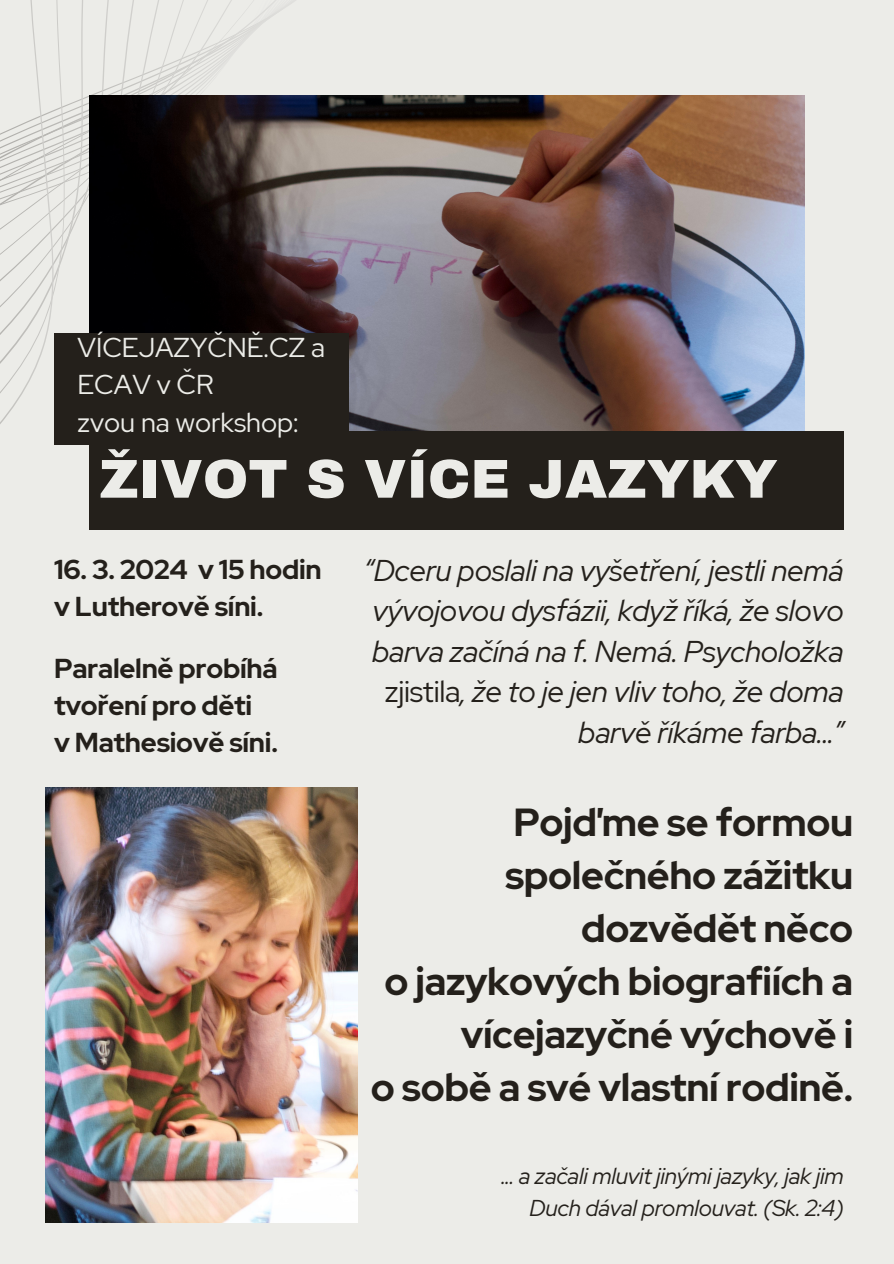
<style>
.page{position:relative;width:894px;height:1264px;background:#fff}
.page>*{position:absolute;margin:0;border:0;box-sizing:border-box;transform-origin:0 0}
.t1{font:900 54.75px "Archivo";color:#ecece8}
.t2{font:700 39px/52.8px "Red Hat Display";letter-spacing:-.01em;color:#24201b;text-align:right}
.t3{font:italic 30px/40.5px "Red Hat Display";letter-spacing:-.01em;color:#24201b;text-align:right}
.t4{font:700 27.3px/37.2px "Red Hat Display";letter-spacing:-.01em;color:#24201b}
.t5{font:27.15px/37.2px "Red Hat Display";color:#ecece8}
.t6{font:italic 22.95px/31.5px "Red Hat Display";letter-spacing:-.01em;color:#24201b;text-align:right}
.s1{font-style:normal}
</style>
<div class="page">
<div style="left:0;top:0;width:893px;height:1263px;background:#ecece8"></div>
<svg style="left:195px;top:0;width:33px;height:96px"></svg>
<svg style="left:160px;top:0;width:35px;height:96px"></svg>
<svg style="left:0;top:0;width:160px;height:445px"></svg>
<img style="left:89px;top:96px;width:715px;height:335px">
<img style="left:46px;top:787px;width:311px;height:435px">
<div style="left:54px;top:333px;width:295px;height:111px;background:#24201b"></div>
<div style="left:89px;top:431px;width:754px;height:98px;background:#24201b"></div>
<p class="t5" style="left:77px;top:329px;width:249px">VÍCEJAZYČNĚ.CZ a<br>ECAV v ČR</p>
<p class="t5" style="left:77px;top:403px;width:222px">zvou na workshop:</p>
<p class="t1" style="left:99px;top:449px;width:679px">ŽIVOT S VÍCE JAZYKY</p>
<p class="t4" style="left:54px;top:550px;width:269px">16. 3. 2024 v 15 hodin</p>
<p class="t4" style="left:54px;top:587px;width:211px">v Lutherově síni.</p>
<p class="t4" style="left:54px;top:649px;width:225px">Paralelně probíhá tvoření pro děti</p>
<p class="t4" style="left:54px;top:723px;width:225px">v Mathesiově síni.</p>
<p class="t3" style="left:364px;top:549px;width:481px">“Dceru poslali na vyšetření, jestli nemá vývojovou dysfázii, když říká, že slovo barva začíná na f. Nemá. Psycholožka <span class="s1">zjistila</span>, že to je jen vliv toho, že doma barvě říkáme farba...”</p>
<p class="t2" style="left:505px;top:796px;width:349px">Pojďme se formou společného zážitku dozvědět něco</p>
<p class="t2" style="left:384px;top:954px;width:470px">o jazykových biografiích a vícejazyčné výchově i</p>
<p class="t2" style="left:370px;top:1060px;width:484px">o sobě a své vlastní rodině.</p>
<p class="t6" style="left:501px;top:1160px;width:344px">... a začali mluvit jinými jazyky, jak jim<br>Duch dával promlouvat. (Sk. 2:4)</p>
</div>
